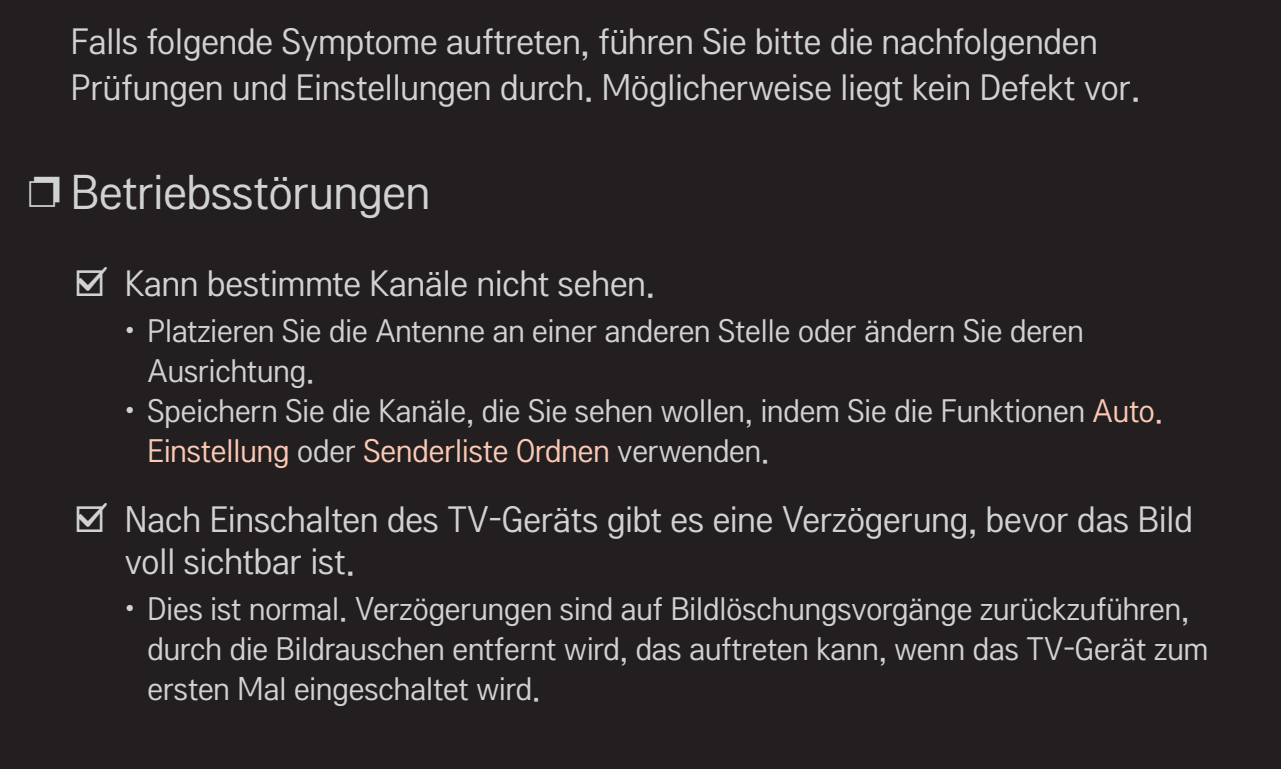
<style>
.page{position:relative;width:1281px;height:769px;background:#fff}
.page>*{position:absolute;margin:0;border:0;box-sizing:border-box;transform-origin:0 0}
.t1{font:48px "LG Display Light";color:#d1d2d4}
.t2{font:36px/46px "LG Display Light";color:#d1d2d4}
.t3{font:32px/40px "LG Display Light";color:#d1d2d4}
.s1{font-size:42px}
.s2{color:#fcc9b4}
</style>
<div class="page">
<div style="left:0;top:0;width:1280px;height:768px;background:#231f20"></div>
<p class="t2" style="left:71px;top:15px;width:1070px">Falls folgende Symptome auftreten, führen Sie bitte die nachfolgenden<br>Prüfungen und Einstellungen durch. Möglicherweise liegt kein Defekt vor.</p>
<h1 class="t1" style="left:28px;top:155px;width:403px"><span class="s1">❐</span> Betriebsstörungen</h1>
<p class="t2" style="left:74px;top:257px;width:582px">ꕢ Kann bestimmte Kanäle nicht sehen.</p>
<p class="t3" style="left:147px;top:308px;width:937px;text-indent:-23px">• Platzieren Sie die Antenne an einer anderen Stelle oder ändern Sie deren<br>Ausrichtung.</p>
<p class="t3" style="left:147px;top:388px;width:1016px;text-indent:-23px">• Speichern Sie die Kanäle, die Sie sehen wollen, indem Sie die Funktionen <span class="s2">Auto.<br>Einstellung</span> oder <span class="s2">Senderliste Ordnen</span> verwenden.</p>
<p class="t2" style="left:125px;top:495px;width:1069px;line-height:42px;text-indent:-51px">ꕢ Nach Einschalten des TV-Geräts gibt es eine Verzögerung, bevor das Bild voll sichtbar ist.</p>
<p class="t3" style="left:147px;top:586px;width:1061px;text-indent:-23px">• Dies ist normal. Verzögerungen sind auf Bildlöschungsvorgänge zurückzuführen, durch die Bildrauschen entfernt wird, das auftreten kann, wenn das TV-Gerät zum ersten Mal eingeschaltet wird.</p>
</div>
